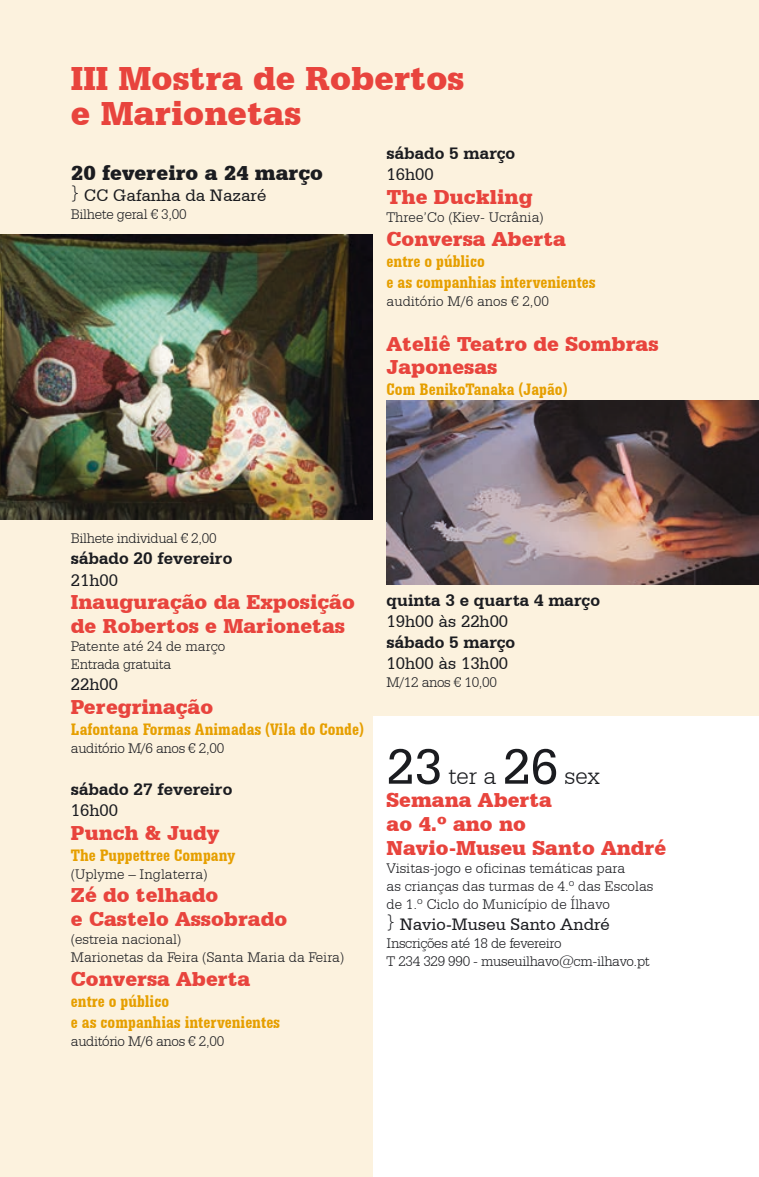
<style>
.page{position:relative;width:759px;height:1177px;background:#fff}
.page>*{position:absolute;margin:0;border:0;box-sizing:border-box;transform-origin:0 0}
.t1{font:900 35px/35px "Serifa BT";color:#e8443d}
.t2{font:300 25px "Serifa BT";color:#1b1c20}
.t3{font:900 21.25px/23.8px "Serifa BT";color:#e8443d}
.t4{font:900 21.25px "Serifa BT";color:#1b1c20}
.t5{font:700 condensed 17.5px/21px "Serifa BT";color:#e69f00}
.t6{font:17.5px "Serifa BT";color:#1b1c20}
.t7{font:700 17.5px "Serifa BT";color:#1b1c20}
.t8{font:300 15px/18px "Serifa BT";color:#1b1c20}
.t9{font:300 15px/18px "Serifa BT";letter-spacing:-.025em;color:#1b1c20}
.s1{font-weight:400;font-size:52.5px}
</style>
<div class="page">
<div style="left:0;top:0;width:372px;height:1176px;background:#fcf2de"></div>
<div style="left:372px;top:0;width:386px;height:715px;background:#fcf2de"></div>
<img style="left:0;top:234px;width:372px;height:286px">
<img style="left:386px;top:401px;width:372px;height:183px">
<h1 class="t1" style="left:71px;top:60px;width:394px">III Mostra de Robertos e Marionetas</h1>
<h3 class="t4" style="left:71px;top:160px;width:253px">20 fevereiro a 24 março</h3>
<p class="t6" style="left:71px;top:185px;width:197px"><sup>}</sup> CC Gafanha da Nazaré</p>
<p class="t9" style="left:71px;top:205px;width:117px">Bilhete geral € 3,00</p>
<p class="t7" style="left:386px;top:143px;width:130px">sábado 5 março</p>
<p class="t6" style="left:386px;top:164px;width:49px">16h00</p>
<h3 class="t3" style="left:386px;top:185px;width:147px">The Duckling</h3>
<p class="t8" style="left:386px;top:208px;width:158px">Three’Co (Kiev- Ucrânia)</p>
<h3 class="t3" style="left:386px;top:226px;width:181px">Conversa Aberta</h3>
<p class="t5" style="left:386px;top:250px;width:210px">entre o público<br>e as companhias intervenientes</p>
<p class="t8" style="left:386px;top:292px;width:164px">auditório M/6 anos € 2,00</p>
<h3 class="t3" style="left:386px;top:331px;width:273px">Ateliê Teatro de Sombras<br>Japonesas</h3>
<p class="t5" style="left:386px;top:379px;width:182px">Com BenikoTanaka (Japão)</p>
<p class="t9" style="left:71px;top:529px;width:147px">Bilhete individual € 2,00</p>
<p class="t7" style="left:71px;top:548px;width:163px">sábado 20 fevereiro</p>
<p class="t6" style="left:71px;top:569px;width:49px">21h00</p>
<h3 class="t3" style="left:71px;top:589px;width:285px">Inauguração da Exposição de Robertos e Marionetas</h3>
<p class="t9" style="left:71px;top:637px;width:156px">Patente até 24 de março<br>Entrada gratuita</p>
<p class="t6" style="left:71px;top:674px;width:49px">22h00</p>
<h3 class="t3" style="left:71px;top:694px;width:144px">Peregrinação</h3>
<p class="t5" style="left:71px;top:718px;width:294px">Lafontana Formas Animadas (Vila do Conde)</p>
<p class="t9" style="left:71px;top:738px;width:155px">auditório M/6 anos € 2,00</p>
<p class="t7" style="left:71px;top:778px;width:163px">sábado 27 fevereiro</p>
<p class="t6" style="left:71px;top:799px;width:49px">16h00</p>
<h3 class="t3" style="left:71px;top:820px;width:150px">Punch &amp; Judy</h3>
<p class="t5" style="left:71px;top:844px;width:166px">The Puppettree Company</p>
<p class="t8" style="left:71px;top:864px;width:138px">(Uplyme – Inglaterra)</p>
<h3 class="t3" style="left:71px;top:882px;width:218px">Zé do telhado<br>e Castelo Assobrado</h3>
<p class="t8" style="left:71px;top:930px;width:275px">(estreia nacional)<br>Marionetas da Feira (Santa Maria da Feira)</p>
<h3 class="t3" style="left:71px;top:966px;width:181px">Conversa Aberta</h3>
<p class="t5" style="left:71px;top:990px;width:210px">entre o público<br>e as companhias intervenientes</p>
<p class="t9" style="left:71px;top:1031px;width:155px">auditório M/6 anos € 2,00</p>
<p class="t7" style="left:386px;top:589px;width:215px">quinta 3 e quarta 4 março</p>
<p class="t6" style="left:386px;top:610px;width:123px">19h00 às 22h00</p>
<p class="t7" style="left:386px;top:631px;width:130px">sábado 5 março</p>
<p class="t6" style="left:386px;top:652px;width:123px">10h00 às 13h00</p>
<p class="t9" style="left:386px;top:672px;width:112px">M/12 anos € 10,00</p>
<h2 class="t2" style="left:386px;top:761px;width:215px"><span class="s1">23</span> ter a <span class="s1">26</span> sex</h2>
<h3 class="t3" style="left:386px;top:788px;width:281px">Semana Aberta<br>ao 4.º ano no<br>Navio-Museu Santo André</h3>
<p class="t8" style="left:386px;top:859px;width:268px">Visitas-jogo e oficinas temáticas para<br>as crianças das turmas de 4.º das Escolas de 1.º Ciclo do Município de Ílhavo</p>
<p class="t6" style="left:386px;top:913px;width:225px"><sup>}</sup> Navio-Museu Santo André</p>
<p class="t9" style="left:386px;top:934px;width:264px">Inscrições até 18 de fevereiro<br>T 234 329 990 - museuilhavo@cm-ilhavo.pt</p>
</div>
